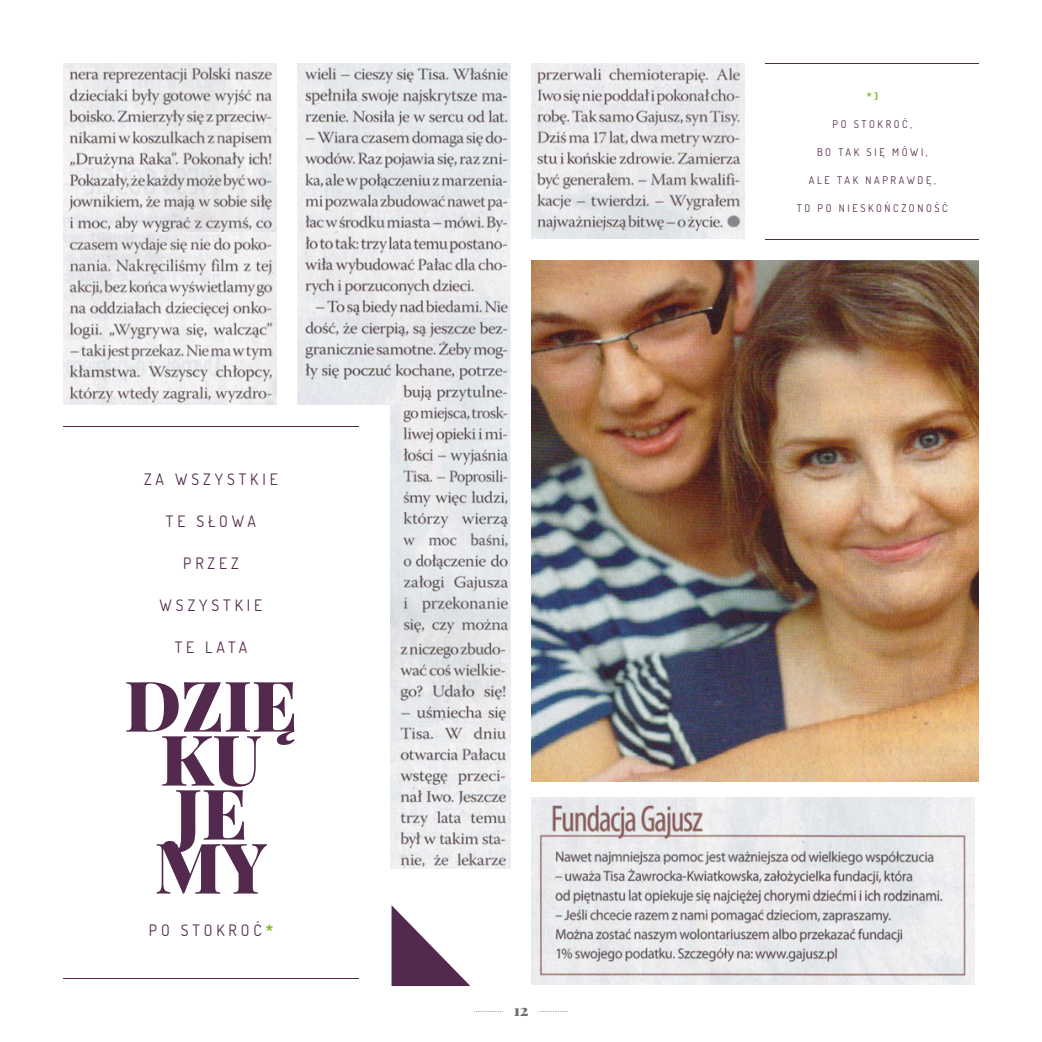
<style>
.page{position:relative;width:1042px;height:1042px;background:#fff}
.page>*{position:absolute;margin:0;border:0;box-sizing:border-box;transform-origin:0 0}
.t1{font:900 70px/53.9px "Playfair Display";color:#532a4d;text-align:center}
.t2{font:15.75px "Dosis Gajusz Regular";letter-spacing:.25em;color:#532a4d}
.t3{font:900 15.75px "Playfair Display";color:#706f6f}
.t4{font:10.5px "Dosis Gajusz Regular";letter-spacing:.25em;color:#532a4d}
.t5{font:10.5px "Dosis Gajusz Bold";color:#80ba27}
.s1{font-family:"Dosis Gajusz Bold";color:#80ba27}
</style>
<div class="page">
<img style="left:63px;top:63px;width:213px;height:342px">
<img style="left:297px;top:63px;width:213px;height:574px">
<img style="left:531px;top:797px;width:443px;height:187px">
<img style="left:531px;top:260px;width:448px;height:521px">
<img style="left:390px;top:637px;width:120px;height:232px">
<img style="left:531px;top:63px;width:214px;height:175px">
<hr style="left:63px;top:426px;width:296px;height:1px;background:#532a4d">
<hr style="left:63px;top:977px;width:296px;height:1px;background:#532a4d">
<hr style="left:766px;top:63px;width:213px;height:1px;background:#532a4d">
<hr style="left:766px;top:239px;width:213px;height:1px;background:#532a4d">
<svg style="left:391px;top:905px;width:79px;height:81px"></svg>
<svg style="left:474px;top:1011px;width:28px;height:1px"></svg>
<svg style="left:539px;top:1011px;width:28px;height:1px"></svg>
<h2 class="t2" style="left:144px;top:469px;width:135px">ZA WSZYSTKIE</h2>
<h2 class="t2" style="left:166px;top:511px;width:92px">TE SŁOWA</h2>
<h2 class="t2" style="left:183px;top:553px;width:57px">PRZEZ</h2>
<h2 class="t2" style="left:160px;top:595px;width:104px">WSZYSTKIE</h2>
<h2 class="t2" style="left:175px;top:637px;width:74px">TE LATA</h2>
<h1 class="t1" style="left:125px;top:678px;width:174px">DZIĘ<br>KU<br>JE<br>MY</h1>
<h2 class="t2" style="left:149px;top:919px;width:126px">PO STOKROĆ<span class="s1">*</span></h2>
<h2 class="t3" style="left:514px;top:1000px;width:16px">12</h2>
<p class="t5" style="left:867px;top:89px;width:13px">*)</p>
<p class="t4" style="left:832px;top:117px;width:81px">PO STOKROĆ,</p>
<p class="t4" style="left:817px;top:145px;width:112px">BO TAK SIĘ MÓWI,</p>
<p class="t4" style="left:809px;top:173px;width:129px">ALE TAK NAPRAWDĘ,</p>
<p class="t4" style="left:797px;top:201px;width:152px">TO PO NIESKOŃCZONOŚĆ</p>
</div>
